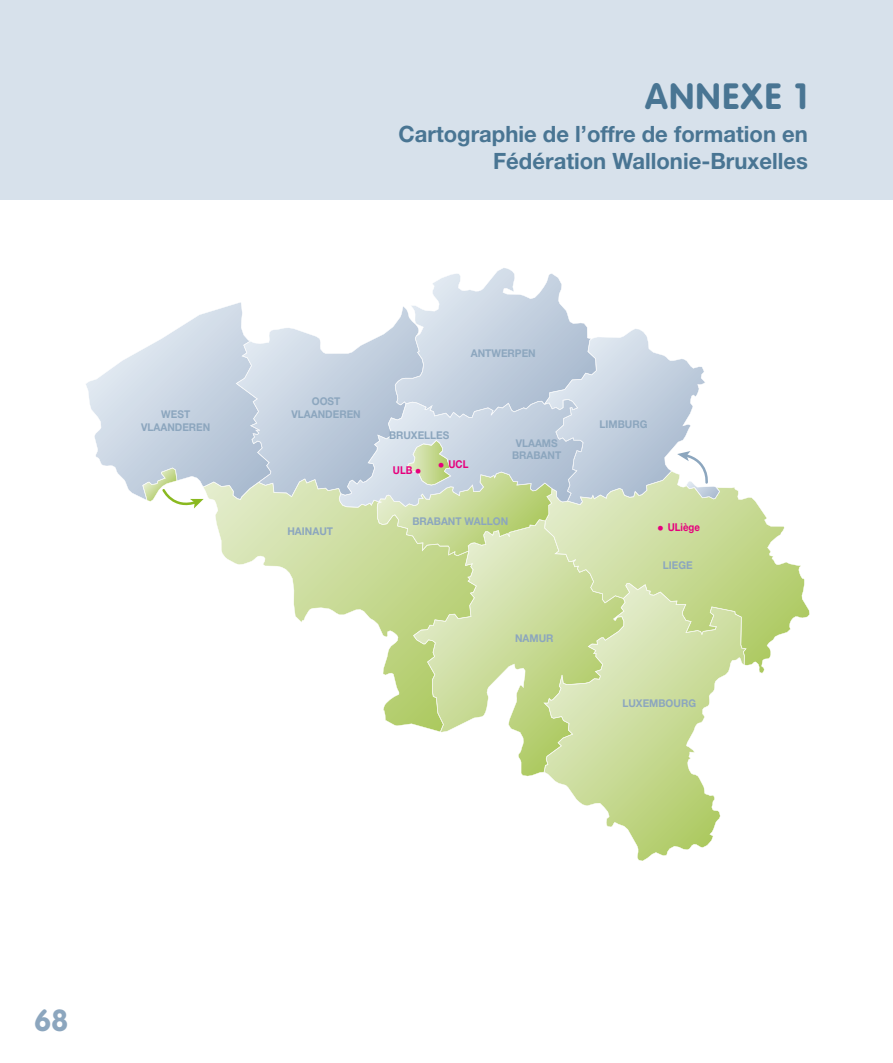
<style>
.page{position:relative;width:893px;height:1063px;background:#fff}
.page>*{position:absolute;margin:0;border:0;box-sizing:border-box;transform-origin:0 0}
.t1{font:700 36px "VAG Rounded Std";letter-spacing:.05em;color:#497593}
.t2{font:700 30px "VAG Rounded Std";color:#8ca6be}
.t3{font:700 22.5px/27px "Helvetica Neue LT Std";color:#497593;text-align:right}
.t4{font:700 10.8px "Helvetica Neue LT Std";color:#e6007d;scale:.89 1}
.t5{font:700 10.65px/12.8px "Helvetica Neue LT Std";color:#8ca6be;text-align:center;scale:.95 1}
.s1{font-size:13.5px}
</style>
<div class="page">
<div style="left:0;top:0;width:893px;height:200px;background:#d7e1eb"></div>
<svg style="left:224px;top:556px;width:190px;height:170px"></svg>
<svg style="left:414px;top:556px;width:131px;height:220px"></svg>
<svg style="left:545px;top:487px;width:265px;height:186px"></svg>
<svg style="left:544px;top:583px;width:202px;height:278px"></svg>
<svg style="left:86px;top:268px;width:634px;height:288px"></svg>
<p class="t5" style="left:141px;top:408px;width:74px">WEST<br>VLAANDEREN</p>
<h1 class="t1" style="left:645px;top:75px;width:164px">ANNEXE 1</h1>
<h3 class="t3" style="left:398px;top:120px;width:411px">Cartographie de l’offre de formation en<br>Fédération Wallonie-Bruxelles</h3>
<p class="t5" style="left:291px;top:395px;width:74px">OOST<br>VLAANDEREN</p>
<p class="t5" style="left:287px;top:525px;width:50px">HAINAUT</p>
<p class="t5" style="left:471px;top:346px;width:70px">ANTWERPEN</p>
<p class="t5" style="left:389px;top:428px;width:65px">BRUXELLES</p>
<p class="t4" style="left:393px;top:463px;width:34px">ULB <span class="s1">•</span></p>
<p class="t4" style="left:438px;top:457px;width:36px"><span class="s1">•</span> UCL</p>
<p class="t5" style="left:512px;top:436px;width:53px">VLAAMS<br>BRABANT</p>
<p class="t5" style="left:412px;top:515px;width:102px">BRABANT WALLON</p>
<p class="t5" style="left:515px;top:632px;width:42px">NAMUR</p>
<p class="t5" style="left:600px;top:418px;width:52px">LIMBURG</p>
<p class="t4" style="left:657px;top:520px;width:49px"><span class="s1">•</span> ULiège</p>
<p class="t5" style="left:663px;top:558px;width:33px">LIEGE</p>
<p class="t5" style="left:622px;top:697px;width:79px">LUXEMBOURG</p>
<h2 class="t2" style="left:34px;top:1003px;width:36px">68</h2>
</div>
